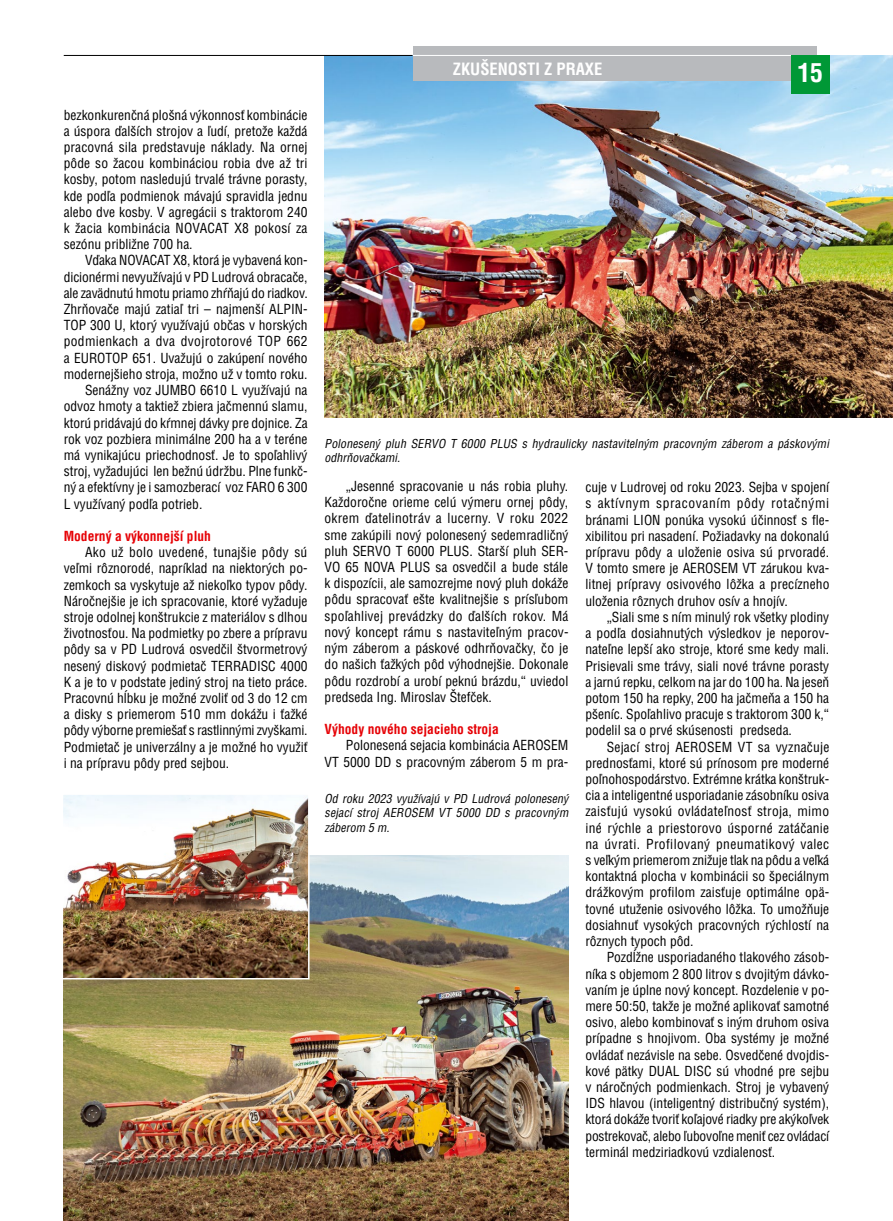
<style>
.page{position:relative;width:893px;height:1221px;background:#fff}
.page>*{position:absolute;margin:0;border:0;box-sizing:border-box;transform-origin:0 0}
.t1{font:700 25.5px "Switzerland Condensed";color:#fff}
.t2{font:700 16.5px "Switzerland Condensed";color:#fff}
.t3{font:13.5px/16.2px "Switzerland Condensed";color:#000;text-align:justify}
.t4{font:700 13.5px "Switzerland Condensed";color:#e60005}
.t5{font:13.5px "Switzerland Condensed";letter-spacing:.025em;color:#000}
.t6{font:italic 12px/14.4px "Switzerland Condensed";letter-spacing:.01em;color:#000}
</style>
<div class="page">
<img style="left:325px;top:56px;width:568px;height:362px">
<div style="left:412px;top:47px;width:404px;height:34px;background:#b8babd"></div>
<div style="left:791px;top:55px;width:38px;height:38px;background:#009836"></div>
<hr style="left:413px;top:55px;width:378px;height:1px;background:#fff">
<hr style="left:64px;top:55px;width:348px;height:1px;background:#000">
<img style="left:64px;top:855px;width:504px;height:365px">
<img style="left:65px;top:796px;width:242px;height:180px">
<div style="left:62px;top:793px;width:248px;height:186px;border:2px solid #fff"></div>
<p class="t3" style="left:64px;top:106px;width:245px">bezkonkurenčná plošná výkonnosť kombinácie a úspora ďalších strojov a ľudí, pretože každá pracovná sila predstavuje náklady. Na ornej pôde so žacou kombináciou robia dve až tri kosby, potom nasledujú trvalé trávne porasty, kde podľa podmienok mávajú spravidla jednu alebo dve kosby. V agregácii s traktorom 240 k žacia kombinácia NOVACAT X8 pokosí za sezónu približne 700 ha.</p>
<p class="t3" style="left:85px;top:252px;width:224px">Vďaka NOVACAT X8, ktorá je vybavená kon-</p>
<p class="t3" style="left:64px;top:268px;width:245px">dicionérmi nevyužívajú v PD Ludrová obracače,</p>
<p class="t3" style="left:64px;top:285px;width:245px">ale zavädnutú hmotu priamo zhŕňajú do riadkov.</p>
<p class="t3" style="left:64px;top:301px;width:245px">Zhrňovače majú zatiaľ tri – najmenší ALPIN-</p>
<p class="t3" style="left:64px;top:317px;width:245px">TOP 300 U, ktorý využívajú občas v horských</p>
<p class="t5" style="left:64px;top:333px;width:245px">podmienkach a dva dvojrotorové TOP 662</p>
<p class="t3" style="left:64px;top:349px;width:245px">a EUROTOP 651. Uvažujú o zakúpení nového</p>
<p class="t3" style="left:64px;top:366px;width:245px">modernejšieho stroja, možno už v tomto roku.</p>
<p class="t3" style="left:85px;top:382px;width:224px">Senážny voz JUMBO 6610 L využívajú na</p>
<p class="t3" style="left:64px;top:398px;width:245px">odvoz hmoty a taktiež zbiera jačmennú slamu,</p>
<p class="t3" style="left:64px;top:414px;width:245px">ktorú pridávajú do kŕmnej dávky pre dojnice. Za</p>
<p class="t3" style="left:64px;top:430px;width:245px">rok voz pozbiera minimálne 200 ha a v teréne</p>
<p class="t3" style="left:64px;top:447px;width:245px">má vynikajúcu priechodnosť. Je to spoľahlivý</p>
<p class="t3" style="left:64px;top:463px;width:245px">stroj, vyžadujúci len bežnú údržbu. Plne funkč-</p>
<p class="t3" style="left:64px;top:479px;width:245px">ný a efektívny je i samozberací voz FARO 6 300</p>
<p class="t3" style="left:64px;top:495px;width:140px">L využívaný podľa potrieb.</p>
<p class="t4" style="left:64px;top:528px;width:149px">Moderný a výkonnejší pluh</p>
<p class="t3" style="left:64px;top:544px;width:245px;text-indent:21px">Ako už bolo uvedené, tunajšie pôdy sú veľmi rôznorodé, napríklad na niektorých po&shy;zemkoch sa vyskytuje až niekoľko typov pôdy.<br>Náročnejšie je ich spracovanie, ktoré vyžaduje stroje odolnej konštrukcie z materiálov s dlhou životnosťou. Na podmietky po zbere a prípravu pôdy sa v PD Ludrová osvedčil štvormetrový nesený diskový podmietač TERRADISC 4000<br>K a je to v podstate jediný stroj na tieto práce.<br>Pracovnú hĺbku je možné zvoliť od 3 do 12 cm a disky s priemerom 510 mm dokážu i ťažké pôdy výborne premiešať s rastlinnými zvyškami.<br>Podmietač je univerzálny a je možné ho využiť i na prípravu pôdy pred sejbou.</p>
<p class="t2" style="left:453px;top:59px;width:151px">ZKUŠENOSTI Z PRAXE</p>
<h1 class="t1" style="left:798px;top:57px;width:27px">15</h1>
<p class="t6" style="left:325px;top:436px;width:506px">Polonesený pluh SERVO T 6000 PLUS s hydraulicky nastavitelným pracovným záberom a páskovými odhrňovačkami.</p>
<p class="t3" style="left:325px;top:478px;width:245px;text-indent:21px">„Jesenné spracovanie u nás robia pluhy.<br>Každoročne orieme celú výmeru ornej pôdy, okrem ďatelinotráv a lucerny. V roku 2022 sme zakúpili nový polonesený sedemradličný pluh SERVO T 6000 PLUS. Starší pluh SER-VO 65 NOVA PLUS sa osvedčil a bude stále k dispozícii, ale samozrejme nový pluh dokáže pôdu spracovať ešte kvalitnejšie s prísľubom spoľahlivej prevádzky do ďalších rokov. Má nový koncept rámu s nastaviteľným pracov&shy;ným záberom a páskové odhrňovačky, čo je do našich ťažkých pôd výhodnejšie. Dokonale pôdu rozdrobí a urobí peknú brázdu,“ uviedol predseda Ing. Miroslav Štefček.</p>
<p class="t4" style="left:325px;top:721px;width:176px">Výhody nového sejacieho stroja</p>
<p class="t3" style="left:325px;top:737px;width:245px;text-align:right">Polonesená sejacia kombinácia AEROSEM<br>VT 5000 DD s pracovným záberom 5 m pra-</p>
<p class="t6" style="left:325px;top:791px;width:245px;text-align:justify">Od roku 2023 využívajú v PD Ludrová polonesený sejací stroj AEROSEM VT 5000 DD s pracovným záberom 5 m.</p>
<p class="t3" style="left:585px;top:479px;width:246px">cuje v Ludrovej od roku 2023. Sejba v spojení s aktívnym spracovaním pôdy rotačnými bránami LION ponúka vysokú účinnosť s fle&shy;xibilitou pri nasadení. Požiadavky na dokonalú prípravu pôdy a uloženie osiva sú prvoradé.<br>V tomto smere je AEROSEM VT zárukou kva&shy;litnej prípravy osivového lôžka a precízneho uloženia rôznych druhov osív a hnojív.</p>
<p class="t3" style="left:585px;top:609px;width:245px;text-indent:21px">„Siali sme s ním minulý rok všetky plodiny a podľa dosiahnutých výsledkov je neporov&shy;nateľne lepší ako stroje, ktoré sme kedy mali.<br>Prisievali sme trávy, siali nové trávne porasty a jarnú repku, celkom na jar do 100 ha. Na jeseň potom 150 ha repky, 200 ha jačmeňa a 150 ha pšeníc. Spoľahlivo pracuje s traktorom 300 k,“ podelil sa o prvé skúsenosti predseda.</p>
<p class="t3" style="left:585px;top:738px;width:245px;text-indent:21px">Sejací stroj AEROSEM VT sa vyznačuje prednosťami, ktoré sú prínosom pre moderné poľnohospodárstvo. Extrémne krátka konštruk&shy;cia a inteligentné usporiadanie zásobníku osiva zaisťujú vysokú ovládateľnosť stroja, mimo iné rýchle a priestorovo úsporné zatáčanie na úvrati. Profilovaný pneumatikový valec s veľkým priemerom znižuje tlak na pôdu a veľká kontaktná plocha v kombinácii so špeciálnym drážkovým profilom zaisťuje optimálne opä&shy;tovné utuženie osivového lôžka. To umožňuje dosiahnuť vysokých pracovných rýchlostí na rôznych typoch pôd.</p>
<p class="t3" style="left:585px;top:949px;width:245px;text-indent:21px">Pozdĺžne usporiadaného tlakového zásob&shy;níka s objemom 2 800 litrov s dvojitým dávko&shy;vaním je úplne nový koncept. Rozdelenie v po&shy;mere 50:50, takže je možné aplikovať samotné osivo, alebo kombinovať s iným druhom osiva prípadne s hnojivom. Oba systémy je možné ovládať nezávisle na sebe. Osvedčené dvojdis&shy;kové pätky DUAL DISC sú vhodné pre sejbu v náročných podmienkach. Stroj je vybavený IDS hlavou (inteligentný distribučný systém), ktorá dokáže tvoriť koľajové riadky pre akýkoľvek postrekovač, alebo ľubovoľne meniť cez ovládací terminál medziriadkovú vzdialenosť.</p>
</div>
